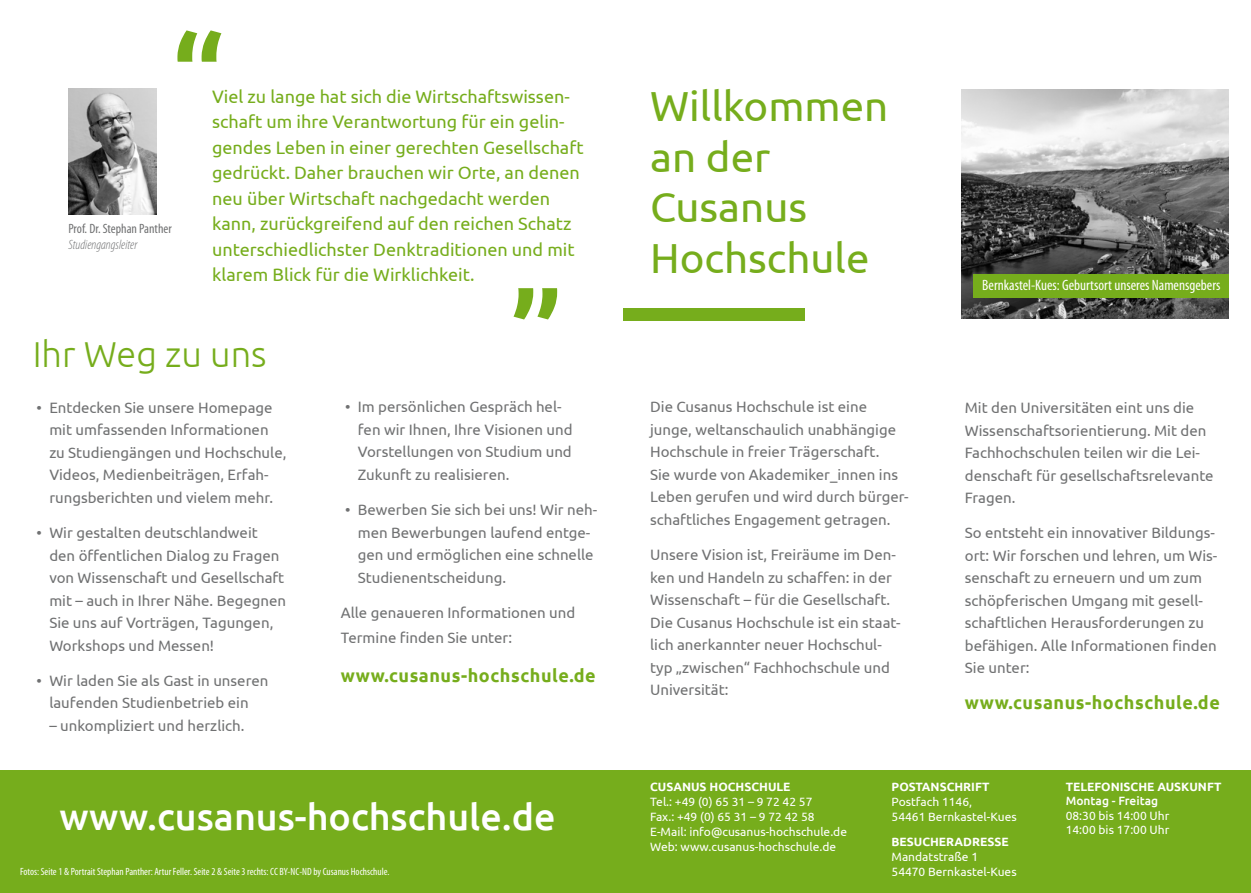
<style>
.page{position:relative;width:1251px;height:893px;background:#fff}
.page>*{position:absolute;margin:0;border:0;box-sizing:border-box;transform-origin:0 0}
.t1{font:500 120px "Ubuntu";color:#76ad1c}
.t2{font:42px/50.4px "Ubuntu";color:#76ad1c}
.t3{font:500 37.5px "Ubuntu";color:#fff}
.t4{font:300 36px "Ubuntu";color:#76ad1c}
.t5{font:18px/25.5px "Ubuntu";color:#76ad1c}
.t6{font:700 18px "Ubuntu";letter-spacing:.03em;color:#76ad1c}
.t7{font:15px/22.5px "Ubuntu";color:#707172}
.t8{font:condensed 15px "Myriad Pro";color:#fff}
.t9{font:condensed 13.5px "Myriad Pro";color:#707172}
.t10{font:italic 300 condensed 13.5px "Myriad Pro";color:#707172}
.t11{font:12px/15px "Ubuntu";color:#fff}
.t12{font:700 12px "Ubuntu";color:#fff}
.t13{font:500 12px "Ubuntu";color:#fff}
.t14{font:condensed 10.5px "Myriad Pro";color:#fff}
</style>
<div class="page">
<div style="left:0;top:770px;width:1250px;height:123px;background:#76ad1c"></div>
<img style="left:961px;top:89px;width:267px;height:229px">
<div style="left:973px;top:274px;width:255px;height:24px;background:#76ad1c"></div>
<div style="left:623px;top:309px;width:181px;height:12px;background:#76ad1c"></div>
<img style="left:68px;top:89px;width:89px;height:126px">
<h1 class="t1" style="left:171px;top:4px;width:56px">“</h1>
<p class="t9" style="left:68px;top:220px;width:105px">Prof. Dr. Stephan Panther</p>
<p class="t10" style="left:68px;top:236px;width:71px">Studiengangsleiter</p>
<p class="t5" style="left:212px;top:83px;width:373px">Viel zu lange hat sich die Wirtschaftswissen&shy;schaft um ihre Verantwortung für ein gelin&shy;gendes Leben in einer gerechten Gesellschaft gedrückt. Daher brauchen wir Orte, an denen neu über Wirtschaft nachgedacht werden kann, zurückgreifend auf den reichen Schatz unterschiedlichster Denktraditionen und mit klarem Blick für die Wirklichkeit.</p>
<h1 class="t1" style="left:510px;top:186px;width:56px">„</h1>
<h3 class="t4" style="left:33px;top:332px;width:235px">Ihr Weg zu uns</h3>
<p class="t7" style="left:49px;top:396px;width:238px;text-indent:-13px">• Entdecken Sie unsere Homepage mit umfassenden Informationen zu Studiengängen und Hochschule, Videos, Medienbeiträgen, Erfah&shy;rungsberichten und vielem mehr.</p>
<p class="t7" style="left:49px;top:521px;width:238px;text-indent:-13px">• Wir gestalten deutschlandweit den öffentlichen Dialog zu Fragen von Wissenschaft und Gesellschaft mit – auch in Ihrer Nähe. Begegnen<br>Sie uns auf Vorträgen, Tagungen,<br>Workshops und Messen!</p>
<p class="t7" style="left:37px;top:669px;width:233px;text-align:center">• Wir laden Sie als Gast in unseren laufenden Studienbetrieb ein</p>
<p class="t7" style="left:49px;top:714px;width:196px">– unkompliziert und herzlich.</p>
<p class="t7" style="left:358px;top:395px;width:216px;text-indent:-13px">• Im persönlichen Gespräch hel&shy;fen wir Ihnen, Ihre Visionen und<br>Vorstellungen von Studium und<br>Zukunft zu realisieren.</p>
<p class="t7" style="left:358px;top:498px;width:241px;text-indent:-13px">• Bewerben Sie sich bei uns! Wir neh&shy;men Bewerbungen laufend entge&shy;gen und ermöglichen eine schnelle<br>Studienentscheidung.</p>
<p class="t7" style="left:341px;top:599px;width:236px;line-height:25.5px">Alle genaueren Informationen und<br>Termine finden Sie unter:</p>
<p class="t6" style="left:341px;top:664px;width:256px">www.cusanus-hochschule.de</p>
<h3 class="t3" style="left:59px;top:793px;width:497px">www.cusanus-hochschule.de</h3>
<p class="t14" style="left:20px;top:865px;width:371px">Fotos: Seite 1 &amp; Portrait Stephan Panther: Artur Feller. Seite 2 &amp; Seite 3 rechts: CC BY-NC-ND by Cusanus Hochschule.</p>
<h2 class="t2" style="left:650px;top:80px;width:239px">Willkommen an der<br>Cusanus<br>Hochschule</h2>
<p class="t7" style="left:650px;top:395px;width:260px">Die Cusanus Hochschule ist eine junge, weltanschaulich unabhängige Hochschule in freier Trägerschaft.<br>Sie wurde von Akademiker_innen ins Leben gerufen und wird durch bürger&shy;schaftliches Engagement getragen.</p>
<p class="t7" style="left:650px;top:543px;width:252px">Unsere Vision ist, Freiräume im Den&shy;ken und Handeln zu schaffen: in der Wissenschaft – für die Gesellschaft.<br>Die Cusanus Hochschule ist ein staat&shy;lich anerkannter neuer Hochschul&shy;typ „zwischen“ Fachhochschule und Universität:</p>
<p class="t8" style="left:981px;top:276px;width:240px">Bernkastel-Kues: Geburtsort unseres Namensgebers</p>
<p class="t7" style="left:964px;top:396px;width:250px">Mit den Universitäten eint uns die<br>Wissenschaftsorientierung. Mit den<br>Fachhochschulen teilen wir die Lei&shy;denschaft für gesellschaftsrelevante<br>Fragen.</p>
<p class="t7" style="left:964px;top:521px;width:254px">So entsteht ein innovativer Bildungs&shy;ort: Wir forschen und lehren, um Wis&shy;senschaft zu erneuern und um zum schöpferischen Umgang mit gesell&shy;schaftlichen Herausforderungen zu befähigen. Alle Informationen finden<br>Sie unter:</p>
<p class="t6" style="left:964px;top:691px;width:256px">www.cusanus-hochschule.de</p>
<p class="t12" style="left:650px;top:779px;width:142px">CUSANUS HOCHSCHULE</p>
<p class="t11" style="left:650px;top:794px;width:198px">Tel.: +49 (0) 65 31 – 9 72 42 57<br>Fax.: +49 (0) 65 31 – 9 72 42 58<br>E-Mail: info@cusanus-hochschule.de<br>Web: www.cusanus-hochschule.de</p>
<p class="t12" style="left:891px;top:779px;width:99px">POSTANSCHRIFT</p>
<p class="t11" style="left:891px;top:794px;width:127px">Postfach 1146,<br>54461 Bernkastel-Kues</p>
<p class="t12" style="left:891px;top:835px;width:119px">BESUCHERADRESSE</p>
<p class="t11" style="left:891px;top:849px;width:127px">Mandatstraße 1<br>54470 Bernkastel-Kues</p>
<p class="t12" style="left:1065px;top:779px;width:157px">TELEFONISCHE AUSKUNFT</p>
<p class="t13" style="left:1065px;top:793px;width:94px">Montag - Freitag</p>
<p class="t11" style="left:1065px;top:808px;width:105px;line-height:14.4px">08:30 bis 14:00 Uhr<br>14:00 bis 17:00 Uhr</p>
</div>
